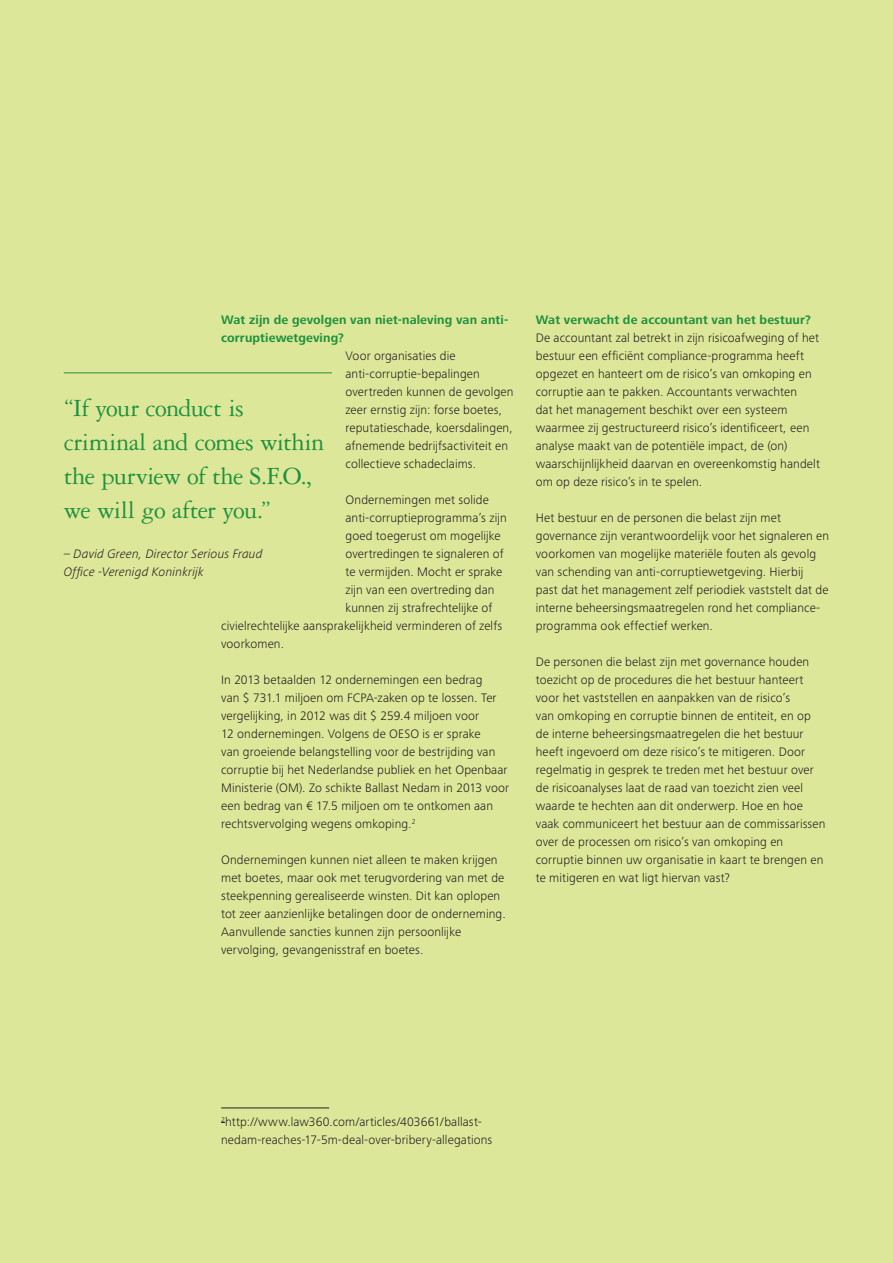
<style>
.page{position:relative;width:893px;height:1263px;background:#dde799}
.page>*{position:absolute;margin:0;border:0;box-sizing:border-box;transform-origin:0 0}
.Introtekst_kleur{font:26.4px/33.9px "Garamond 3 LT Std";letter-spacing:-.02em;color:#1f913e}
.Body{font:300 12.75px/18px "Frutiger Next Pro";letter-spacing:.01em;color:#231f20}
.B_Subheading_kleur{font:700 12.75px/18px "Frutiger Next Pro";letter-spacing:.01em;color:#1f913e}
.E_Subheading{font:italic 300 12.75px/18px "Frutiger Next Pro";letter-spacing:.01em;color:#231f20}
</style>
<div class="page">
<hr style="left:221px;top:1107px;width:108px;height:1px;background:#231f20">
<hr style="left:64px;top:372px;width:268px;height:1px;background:#1f913e">
<p class="B_Subheading_kleur" style="left:221px;top:311px;width:289px">Wat zijn de gevolgen van niet-naleving van anti&shy;corruptiewetgeving?</p>
<p class="Body" style="left:345px;top:347px;width:170px">Voor organisaties die anti-corruptie-bepalingen overtreden kunnen de gevolgen zeer ernstig zijn: forse boetes, reputatieschade, koersdalingen, afnemende bedrijfsactiviteit en collectieve schadeclaims.</p>
<p class="Body" style="left:345px;top:491px;width:145px">Ondernemingen met solide</p>
<p class="Body" style="left:345px;top:509px;width:163px">anti-corruptieprogramma’s zijn</p>
<p class="Body" style="left:345px;top:527px;width:157px">goed toegerust om mogelijke</p>
<p class="Body" style="left:345px;top:545px;width:160px">overtredingen te signaleren of</p>
<p class="Body" style="left:345px;top:563px;width:158px">te vermijden. Mocht er sprake</p>
<p class="Body" style="left:345px;top:581px;width:151px">zijn van een overtreding dan</p>
<p class="Body" style="left:345px;top:599px;width:148px">kunnen zij strafrechtelijke of</p>
<p class="Body" style="left:221px;top:617px;width:283px">civielrechtelijke aansprakelijkheid verminderen of zelfs</p>
<p class="Body" style="left:221px;top:635px;width:64px">voorkomen.</p>
<p class="Body" style="left:221px;top:671px;width:290px">In 2013 betaalden 12 ondernemingen een bedrag<br>van $ 731.1 miljoen om FCPA-zaken op te lossen. Ter vergelijking, in 2012 was dit $ 259.4 miljoen voor<br>12 ondernemingen. Volgens de OESO is er sprake<br>van groeiende belangstelling voor de bestrijding van corruptie bij het Nederlandse publiek en het Openbaar Ministerie (OM). Zo schikte Ballast Nedam in 2013 voor een bedrag van € 17.5 miljoen om te ontkomen aan rechtsvervolging wegens omkoping.<sup>2</sup></p>
<p class="Body" style="left:221px;top:851px;width:286px">Ondernemingen kunnen niet alleen te maken krijgen met boetes, maar ook met terugvordering van met de steekpenning gerealiseerde winsten. Dit kan oplopen tot zeer aanzienlijke betalingen door de onderneming.<br>Aanvullende sancties kunnen zijn persoonlijke vervolging, gevangenisstraf en boetes.</p>
<p class="Introtekst_kleur" style="left:64px;top:391px;width:262px">“If your conduct is criminal and comes within the purview of the S.F.O., we will go after you.”</p>
<p class="E_Subheading" style="left:64px;top:545px;width:200px">– David Green, Director Serious Fraud<br>Office -Verenigd Koninkrijk</p>
<p class="B_Subheading_kleur" style="left:536px;top:311px;width:277px">Wat verwacht de accountant van het bestuur?</p>
<p class="Body" style="left:536px;top:329px;width:286px">De accountant zal betrekt in zijn risicoafweging of het bestuur een efficiënt compliance-programma heeft opgezet en hanteert om de risico’s van omkoping en corruptie aan te pakken. Accountants verwachten<br>dat het management beschikt over een systeem waarmee zij gestructureerd risico’s identificeert, een analyse maakt van de potentiële impact, de (on) waarschijnlijkheid daarvan en overeenkomstig handelt om op deze risico’s in te spelen.</p>
<p class="Body" style="left:536px;top:509px;width:295px">Het bestuur en de personen die belast zijn met governance zijn verantwoordelijk voor het signaleren en voorkomen van mogelijke materiële fouten als gevolg van schending van anti-corruptiewetgeving. Hierbij<br>past dat het management zelf periodiek vaststelt dat de interne beheersingsmaatregelen rond het compliance&shy;programma ook effectief werken.</p>
<p class="Body" style="left:536px;top:653px;width:291px">De personen die belast zijn met governance houden toezicht op de procedures die het bestuur hanteert voor het vaststellen en aanpakken van de risico’s<br>van omkoping en corruptie binnen de entiteit, en op de interne beheersingsmaatregelen die het bestuur heeft ingevoerd om deze risico’s te mitigeren. Door regelmatig in gesprek te treden met het bestuur over de risicoanalyses laat de raad van toezicht zien veel waarde te hechten aan dit onderwerp. Hoe en hoe vaak communiceert het bestuur aan de commissarissen over de processen om risico’s van omkoping en corruptie binnen uw organisatie in kaart te brengen en te mitigeren en wat ligt hiervan vast?</p>
<p class="Body" style="left:221px;top:1113px;width:273px"><sup>2</sup>http://www.law360.com/articles/403661/ballast&shy;nedam-reaches-17-5m-deal-over-bribery-allegations</p>
</div>
